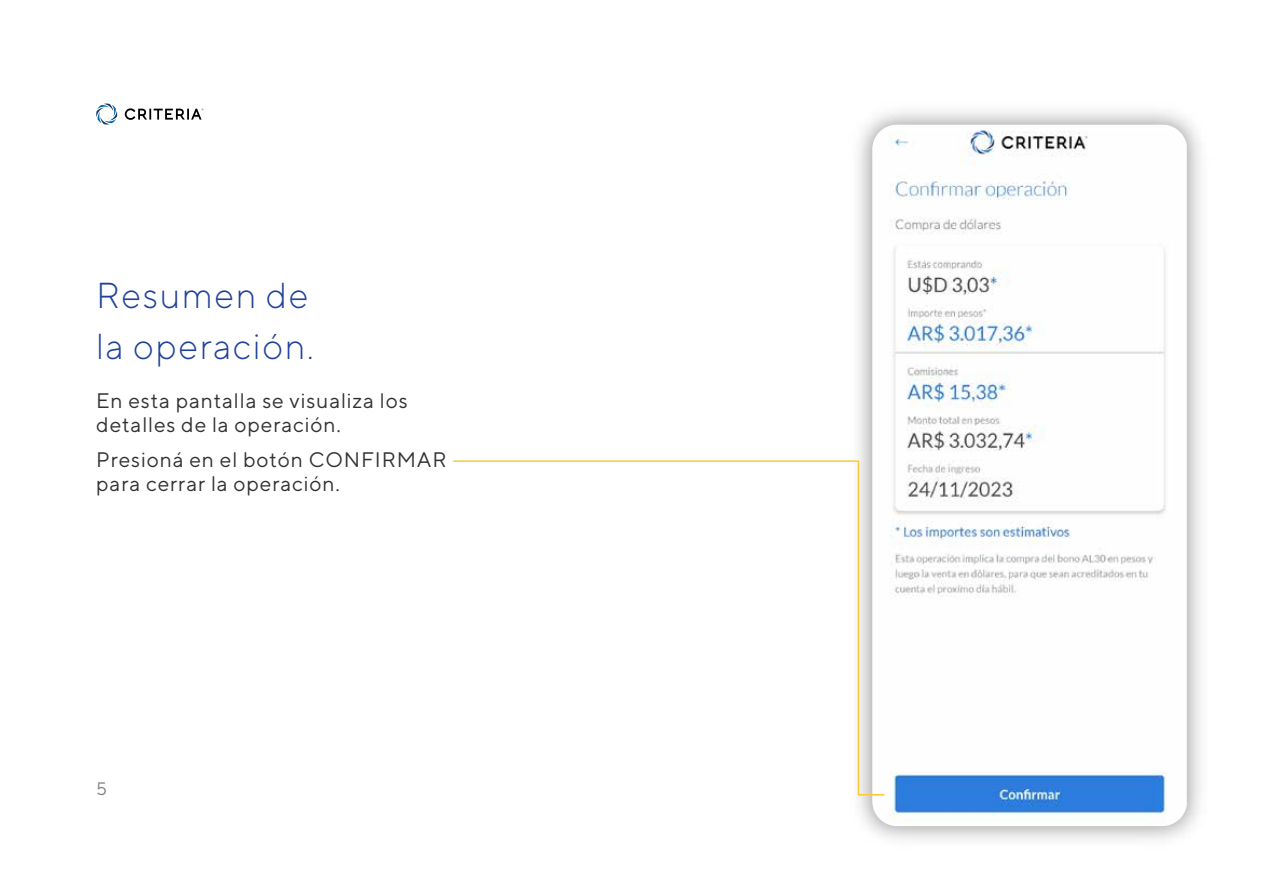
<style>
.page{position:relative;width:1263px;height:894px;background:#fff}
.page>*{position:absolute;margin:0;border:0;box-sizing:border-box;transform-origin:0 0}
.t1{font:300 36px/50.6px "TT Norms";letter-spacing:.04em;color:#21429b}
.t2{font:21px/23.4px "TT Norms";letter-spacing:.04em;color:#323232}
.t3{font:18px "TT Norms";color:#808285}
</style>
<div class="page">
<svg style="left:125px;top:108px;width:79px;height:12px"></svg>
<svg style="left:96px;top:103px;width:21px;height:21px"></svg>
<img style="left:872px;top:124px;width:315px;height:701px">
<svg style="left:453px;top:459px;width:433px;height:337px"></svg>
<h1 class="t1" style="left:96px;top:269px;width:219px">Resumen de la operación.</h1>
<p class="t2" style="left:96px;top:388px;width:313px">En esta pantalla se visualiza los detalles de la operación.</p>
<p class="t2" style="left:96px;top:447px;width:352px">Presioná en el botón CONFIRMAR para cerrar la operación.</p>
<p class="t3" style="left:96px;top:777px;width:12px">5</p>
</div>
